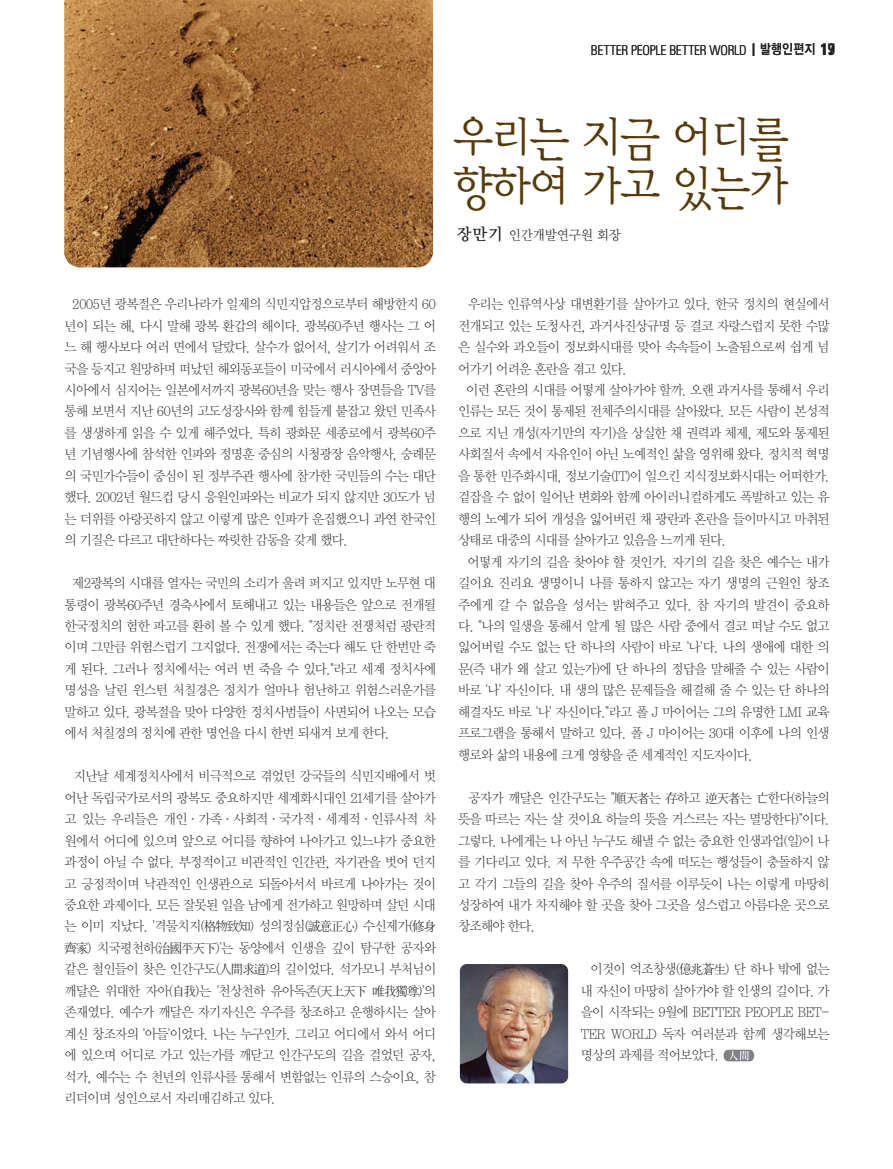
<style>
.page{position:relative;width:893px;height:1169px;background:#fff}
.page>*{position:absolute;margin:0;border:0;box-sizing:border-box;transform-origin:0 0}
.t1{font:46.5px/49.5px "Y Mj O23";letter-spacing:-.135em;color:#573807;scale:.95 1}
.t2{font:700 condensed 16.5px "Univers";color:#231f20}
.t3{font:13.5px/21.5px "Y Mj O11";letter-spacing:-.105em;color:#231f20;text-align:justify;scale:.95 1}
.t4{font:300 condensed 13.5px "Univers";letter-spacing:-.02em;color:#231f20}
.t5{font:13.5px "Y Mj O12";letter-spacing:-.065em;color:#231f20;scale:.95 1}
.s1{font-family:"Frutiger";font-weight:400;font-size:18px}
.s2{font-family:"YGO13";font-weight:400;font-stretch:normal}
.s3{font-weight:700;font-size:16.5px}
.s4{font-family:"Y Mj O14";font-size:16.5px}
</style>
<div class="page">
<svg style="left:723px;top:1049px;width:31px;height:12px"></svg>
<img style="left:460px;top:964px;width:108px;height:119px;border-radius:7px">
<img style="left:64px;top:0;width:369px;height:267px">
<p class="t4" style="left:591px;top:45px;width:246px">BETTER PEOPLE BETTER WORLD <span class="s1">I</span> <span class="s2">발행인편지</span> <span class="s3">17</span></p>
<p class="t2" style="left:827px;top:43px;width:9px">9</p>
<h1 class="t1" style="left:451px;top:116px;width:359px">우리는 지금 어디를 향하여 가고 있는가</h1>
<p class="t5" style="left:456px;top:229px;width:175px"><span class="s4">장만기</span> 인간개발연구원 회장</p>
<p class="t3" style="left:64px;top:294px;width:393px;text-indent:8px">2005년 광복절은 우리나라가 일제의 식민지압정으로부터 해방한지 60 년이 되는 해, 다시 말해 광복 환갑의 해이다. 광복60주년 행사는 그 어 느 해 행사보다 여러 면에서 달랐다. 살수가 없어서, 살기가 어려워서 조 국을 등지고 원망하며 떠났던 해외동포들이 미국에서 러시아에서 중앙아 시아에서 심지어는 일본에서까지 광복60년을 맞는 행사 장면들을 TV를 통해 보면서 지난 60년의 고도성장사와 함께 힘들게 붙잡고 왔던 민족사 를 생생하게 읽을 수 있게 해주었다. 특히 광화문 세종로에서 광복60주 년 기념행사에 참석한 인파와 정명훈 중심의 시청광장 음악행사, 숭례문 의 국민가수들이 중심이 된 정부주관 행사에 참가한 국민들의 수는 대단 했다. 2002년 월드컵 당시 응원인파와는 비교가 되지 않지만 30도가 넘 는 더위를 아랑곳하지 않고 이렇게 많은 인파가 운집했으니 과연 한국인 의 기질은 다르고 대단하다는 짜릿한 감동을 갖게 했다.</p>
<p class="t3" style="left:64px;top:573px;width:393px;text-indent:8px">제2광복의 시대를 열자는 국민의 소리가 울려 퍼지고 있지만 노무현 대 통령이 광복60주년 경축사에서 토해내고 있는 내용들은 앞으로 전개될 한국정치의 험한 파고를 환히 볼 수 있게 했다. "정치란 전쟁처럼 광란적 이며 그만큼 위험스럽기 그지없다. 전쟁에서는 죽는다 해도 단 한번만 죽 게 된다. 그러나 정치에서는 여러 번 죽을 수 있다."라고 세계 정치사에 명성을 날린 윈스턴 처칠경은 정치가 얼마나 험난하고 위험스러운가를 말하고 있다. 광복절을 맞아 다양한 정치사범들이 사면되어 나오는 모습 에서 처칠경의 정치에 관한 명언을 다시 한번 되새겨 보게 한다.</p>
<p class="t3" style="left:64px;top:766px;width:393px;text-indent:9px">지난날 세계정치사에서 비극적으로 겪었던 강국들의 식민지배에서 벗 어난 독립국가로서의 광복도 중요하지만 세계화시대인 21세기를 살아가 고 있는 우리들은 개인∙가족∙사회적∙국가적∙세계적∙인류사적 차 원에서 어디에 있으며 앞으로 어디를 향하여 나아가고 있느냐가 중요한 과정이 아닐 수 없다. 부정적이고 비관적인 인간관, 자기관을 벗어 던지 고 긍정적이며 낙관적인 인생관으로 되돌아서서 바르게 나아가는 것이 중요한 과제이다. 모든 잘못된 일을 남에게 전가하고 원망하며 살던 시대 는 이미 지났다. '격물치지(格物致知) 성의정심(誠意正心) 수신제가(修身齊家) 치국평천하(治國平天下)'는 동양에서 인생을 깊이 탐구한 공자와 같은 철인들이 찾은 인간구도(人間求道)의 길이었다. 석가모니 부처님이 깨달은 위대한 자아(自我)는 '천상천하 유아독존(天上天下唯我獨尊)'의 존재였다. 예수가 깨달은 자기자신은 우주를 창조하고 운행하시는 살아 계신 창조자의 '아들'이었다. 나는 누구인가. 그리고 어디에서 와서 어디 에 있으며 어디로 가고 있는가를 깨닫고 인간구도의 길을 걸었던 공자, 석가, 예수는 수 천년의 인류사를 통해서 변함없는 인류의 스승이요, 참 리더이며 성인으로서 자리매김하고 있다.</p>
<p class="t3" style="left:458px;top:294px;width:393px;text-indent:10px">우리는 인류역사상 대변환기를 살아가고 있다. 한국 정치의 현실에서 전개되고 있는 도청사건, 과거사진상규명 등 결코 자랑스럽지 못한 수많 은 실수와 과오들이 정보화시대를 맞아 속속들이 노출됨으로써 쉽게 넘 어가기 어려운 혼란을 겪고 있다.</p>
<p class="t3" style="left:458px;top:380px;width:393px;text-indent:8px">이런 혼란의 시대를 어떻게 살아가야 할까. 오랜 과거사를 통해서 우리 인류는 모든 것이 통제된 전체주의시대를 살아왔다. 모든 사람이 본성적 으로 지닌 개성(자기만의 자기)을 상실한 채 권력과 체제, 제도와 통제된 사회질서 속에서 자유인이 아닌 노예적인 삶을 영위해 왔다. 정치적 혁명 을 통한 민주화시대, 정보기술(IT)이 일으킨 지식정보화시대는 어떠한가. 겉잡을 수 없이 일어난 변화와 함께 아이러니컬하게도 폭발하고 있는 유 행의 노예가 되어 개성을 잃어버린 채 광란과 혼란을 들이마시고 마취된 상태로 대중의 시대를 살아가고 있음을 느끼게 된다.</p>
<p class="t3" style="left:458px;top:551px;width:393px;text-indent:9px">어떻게 자기의 길을 찾아야 할 것인가. 자기의 길을 찾은 예수는 내가 길이요 진리요 생명이니 나를 통하지 않고는 자기 생명의 근원인 창조 주에게 갈 수 없음을 성서는 밝혀주고 있다. 참 자기의 발견이 중요하 다. "나의 일생을 통해서 알게 될 많은 사람 중에서 결코 떠날 수도 없고 잃어버릴 수도 없는 단 하나의 사람이 바로 '나'다. 나의 생애에 대한 의 문(즉 내가 왜 살고 있는가)에 단 하나의 정답을 말해줄 수 있는 사람이 바로 '나' 자신이다. 내 생의 많은 문제들을 해결해 줄 수 있는 단 하나의 해결자도 바로 '나' 자신이다."라고 폴 J 마이어는 그의 유명한 LMI 교육 프로그램을 통해서 말하고 있다. 폴 J 마이어는 30대 이후에 나의 인생 행로와 삶의 내용에 크게 영향을 준 세계적인 지도자이다.</p>
<p class="t3" style="left:458px;top:787px;width:393px;text-indent:10px">공자가 깨달은 인간구도는 "順天者는 存하고 逆天者는 亡한다(하늘의 뜻을 따르는 자는 살 것이요 하늘의 뜻을 거스르는 자는 멸망한다)"이다. 그렇다. 나에게는 나 아닌 누구도 해낼 수 없는 중요한 인생과업(일)이 나 를 기다리고 있다. 저 무한 우주공간 속에 떠도는 행성들이 충돌하지 않 고 각기 그들의 길을 찾아 우주의 질서를 이루듯이 나는 이렇게 마땅히 성장하여 내가 차지해야 할 곳을 찾아 그곳을 성스럽고 아름다운 곳으로 창조해야 한다.</p>
<p class="t3" style="left:580px;top:959px;width:264px;text-indent:10px">이것이 억조창생(億兆蒼生) 단 하나 밖에 없는 내 자신이 마땅히 살아가야 할 인생의 길이다. 가 을이 시작되는 9월에 BETTER PEOPLE BET-TER WORLD 독자 여러분과 함께 생각해보는 명상의 과제를 적어보았다.</p>
</div>
